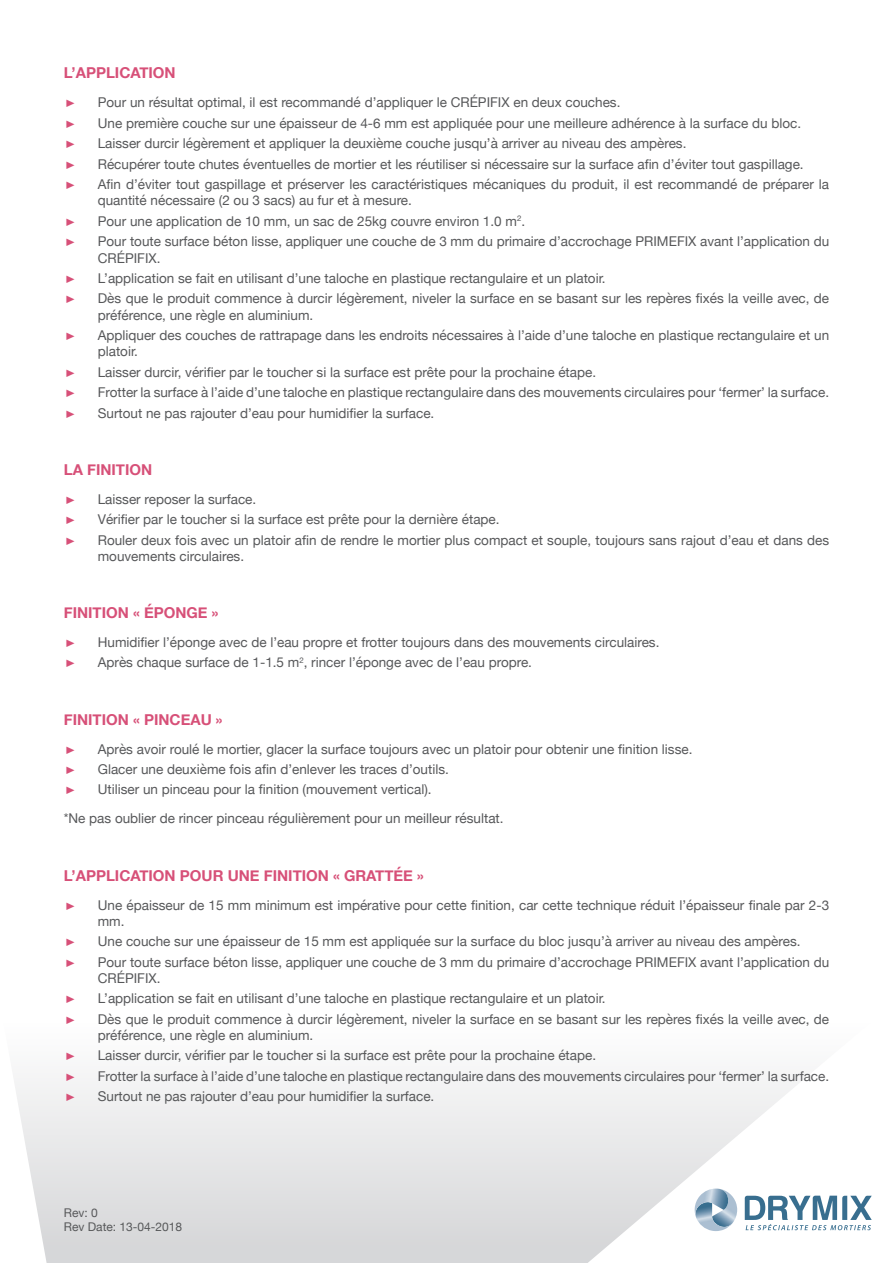
<style>
.page{position:relative;width:893px;height:1263px;background:#fff}
.page>*{position:absolute;margin:0;border:0;box-sizing:border-box;transform-origin:0 0}
.t1{font:700 15px "Helvetica Neue";color:#d75078}
.t2{font:13.5px/16.2px "Helvetica Neue";color:#57585a}
.t3{font:12px/14.4px "Helvetica Neue";color:#57585a}
.t4{font:10.5px "Helvetica Neue";color:#d75078}
</style>
<div class="page">
<div style="left:0;top:1003px;width:893px;height:260px;background:linear-gradient(to bottom,#fff,#d4d5d7)"></div>
<svg style="left:588px;top:1003px;width:305px;height:260px"></svg>
<svg style="left:745px;top:1196px;width:127px;height:34px"></svg>
<svg style="left:719px;top:1189px;width:8px;height:7px"></svg>
<img style="left:695px;top:1202px;width:38px;height:29px">
<img style="left:695px;top:1196px;width:5px;height:22px">
<svg style="left:701px;top:1202px;width:6px;height:2px"></svg>
<svg style="left:0;top:1003px;width:47px;height:260px"></svg>
<p class="t1" style="left:64px;top:61px;width:113px">L’APPLICATION</p>
<p class="t4" style="left:64px;top:96px;width:14px">࢝</p>
<p class="t2" style="left:98px;top:95px;width:524px">Pour un résultat optimal, il est recommandé d’appliquer le CRÉPIFIX en deux couches.</p>
<p class="t4" style="left:64px;top:117px;width:14px">࢝</p>
<p class="t2" style="left:98px;top:116px;width:705px">Une première couche sur une épaisseur de 4-6 mm est appliquée pour une meilleure adhérence à la surface du bloc.</p>
<p class="t4" style="left:64px;top:137px;width:14px">࢝</p>
<p class="t2" style="left:98px;top:136px;width:590px">Laisser durcir légèrement et appliquer la deuxième couche jusqu’à arriver au niveau des ampères.</p>
<p class="t4" style="left:64px;top:157px;width:14px">࢝</p>
<p class="t2" style="left:98px;top:157px;width:707px">Récupérer toute chutes éventuelles de mortier et les réutiliser si nécessaire sur la surface afin d’éviter tout gaspillage.</p>
<p class="t4" style="left:64px;top:178px;width:14px">࢝</p>
<p class="t2" style="left:98px;top:177px;width:733px">Afin d’éviter tout gaspillage et préserver les caractéristiques mécaniques du produit, il est recommandé de préparer la quantité nécessaire (2 ou 3 sacs) au fur et à mesure.</p>
<p class="t4" style="left:64px;top:215px;width:14px">࢝</p>
<p class="t2" style="left:98px;top:214px;width:429px">Pour une application de 10 mm, un sac de 25kg couvre environ 1.0 m<sup>2</sup>.</p>
<p class="t4" style="left:64px;top:235px;width:14px">࢝</p>
<p class="t2" style="left:98px;top:234px;width:733px">Pour toute surface béton lisse, appliquer une couche de 3 mm du primaire d’accrochage PRIMEFIX avant l’application du<br>CRÉPIFIX.</p>
<p class="t4" style="left:64px;top:272px;width:14px">࢝</p>
<p class="t2" style="left:98px;top:271px;width:509px">L’application se fait en utilisant d’une taloche en plastique rectangulaire et un platoir.</p>
<p class="t4" style="left:64px;top:292px;width:14px">࢝</p>
<p class="t2" style="left:98px;top:291px;width:733px">Dès que le produit commence à durcir légèrement, niveler la surface en se basant sur les repères fixés la veille avec, de préférence, une règle en aluminium.</p>
<p class="t4" style="left:64px;top:329px;width:14px">࢝</p>
<p class="t2" style="left:98px;top:328px;width:733px">Appliquer des couches de rattrapage dans les endroits nécessaires à l’aide d’une taloche en plastique rectangulaire et un platoir.</p>
<p class="t4" style="left:64px;top:365px;width:14px">࢝</p>
<p class="t2" style="left:98px;top:365px;width:500px">Laisser durcir, vérifier par le toucher si la surface est prête pour la prochaine étape.</p>
<p class="t4" style="left:64px;top:386px;width:14px">࢝</p>
<p class="t2" style="left:98px;top:385px;width:733px">Frotter la surface à l’aide d’une taloche en plastique rectangulaire dans des mouvements circulaires pour ‘fermer’ la surface.</p>
<p class="t4" style="left:64px;top:406px;width:14px">࢝</p>
<p class="t2" style="left:98px;top:405px;width:338px">Surtout ne pas rajouter d’eau pour humidifier la surface.</p>
<p class="t1" style="left:64px;top:458px;width:90px">LA FINITION</p>
<p class="t4" style="left:64px;top:492px;width:14px">࢝</p>
<p class="t2" style="left:98px;top:492px;width:160px">Laisser reposer la surface.</p>
<p class="t4" style="left:64px;top:513px;width:14px">࢝</p>
<p class="t2" style="left:98px;top:512px;width:403px">Vérifier par le toucher si la surface est prête pour la dernière étape.</p>
<p class="t4" style="left:64px;top:533px;width:14px">࢝</p>
<p class="t2" style="left:98px;top:532px;width:733px">Rouler deux fois avec un platoir afin de rendre le mortier plus compact et souple, toujours sans rajout d’eau et dans des mouvements circulaires.</p>
<p class="t1" style="left:64px;top:601px;width:156px">FINITION « ÉPONGE »</p>
<p class="t4" style="left:64px;top:636px;width:14px">࢝</p>
<p class="t2" style="left:98px;top:635px;width:563px">Humidifier l’éponge avec de l’eau propre et frotter toujours dans des mouvements circulaires.</p>
<p class="t4" style="left:64px;top:656px;width:14px">࢝</p>
<p class="t2" style="left:98px;top:655px;width:436px">Après chaque surface de 1-1.5 m<sup>2</sup>, rincer l’éponge avec de l’eau propre.</p>
<p class="t1" style="left:64px;top:707px;width:160px">FINITION « PINCEAU »</p>
<p class="t4" style="left:64px;top:742px;width:14px">࢝</p>
<p class="t2" style="left:98px;top:741px;width:596px">Après avoir roulé le mortier, glacer la surface toujours avec un platoir pour obtenir une finition lisse.</p>
<p class="t4" style="left:64px;top:763px;width:14px">࢝</p>
<p class="t2" style="left:98px;top:762px;width:353px">Glacer une deuxième fois afin d’enlever les traces d’outils.</p>
<p class="t4" style="left:64px;top:783px;width:14px">࢝</p>
<p class="t2" style="left:98px;top:782px;width:335px">Utiliser un pinceau pour la finition (mouvement vertical).</p>
<p class="t2" style="left:64px;top:811px;width:441px">*Ne pas oublier de rincer pinceau régulièrement pour un meilleur résultat.</p>
<p class="t1" style="left:64px;top:863px;width:361px">L’APPLICATION POUR UNE FINITION « GRATTÉE »</p>
<p class="t4" style="left:64px;top:898px;width:14px">࢝</p>
<p class="t2" style="left:98px;top:897px;width:733px">Une épaisseur de 15 mm minimum est impérative pour cette finition, car cette technique réduit l’épaisseur finale par 2-3 mm.</p>
<p class="t4" style="left:64px;top:935px;width:14px">࢝</p>
<p class="t2" style="left:98px;top:934px;width:704px">Une couche sur une épaisseur de 15 mm est appliquée sur la surface du bloc jusqu’à arriver au niveau des ampères.</p>
<p class="t4" style="left:64px;top:955px;width:14px">࢝</p>
<p class="t2" style="left:98px;top:954px;width:733px">Pour toute surface béton lisse, appliquer une couche de 3 mm du primaire d’accrochage PRIMEFIX avant l’application du<br>CRÉPIFIX.</p>
<p class="t4" style="left:64px;top:992px;width:14px">࢝</p>
<p class="t2" style="left:98px;top:991px;width:509px">L’application se fait en utilisant d’une taloche en plastique rectangulaire et un platoir.</p>
<p class="t4" style="left:64px;top:1012px;width:14px">࢝</p>
<p class="t2" style="left:98px;top:1011px;width:733px">Dès que le produit commence à durcir légèrement, niveler la surface en se basant sur les repères fixés la veille avec, de préférence, une règle en aluminium.</p>
<p class="t4" style="left:64px;top:1049px;width:14px">࢝</p>
<p class="t2" style="left:98px;top:1048px;width:500px">Laisser durcir, vérifier par le toucher si la surface est prête pour la prochaine étape.</p>
<p class="t4" style="left:64px;top:1069px;width:14px">࢝</p>
<p class="t2" style="left:98px;top:1069px;width:733px">Frotter la surface à l’aide d’une taloche en plastique rectangulaire dans des mouvements circulaires pour ‘fermer’ la surface.</p>
<p class="t4" style="left:64px;top:1090px;width:14px">࢝</p>
<p class="t2" style="left:98px;top:1089px;width:338px">Surtout ne pas rajouter d’eau pour humidifier la surface.</p>
<p class="t3" style="left:64px;top:1206px;width:120px">Rev: 0<br>Rev Date: 13-04-2018</p>
</div>
